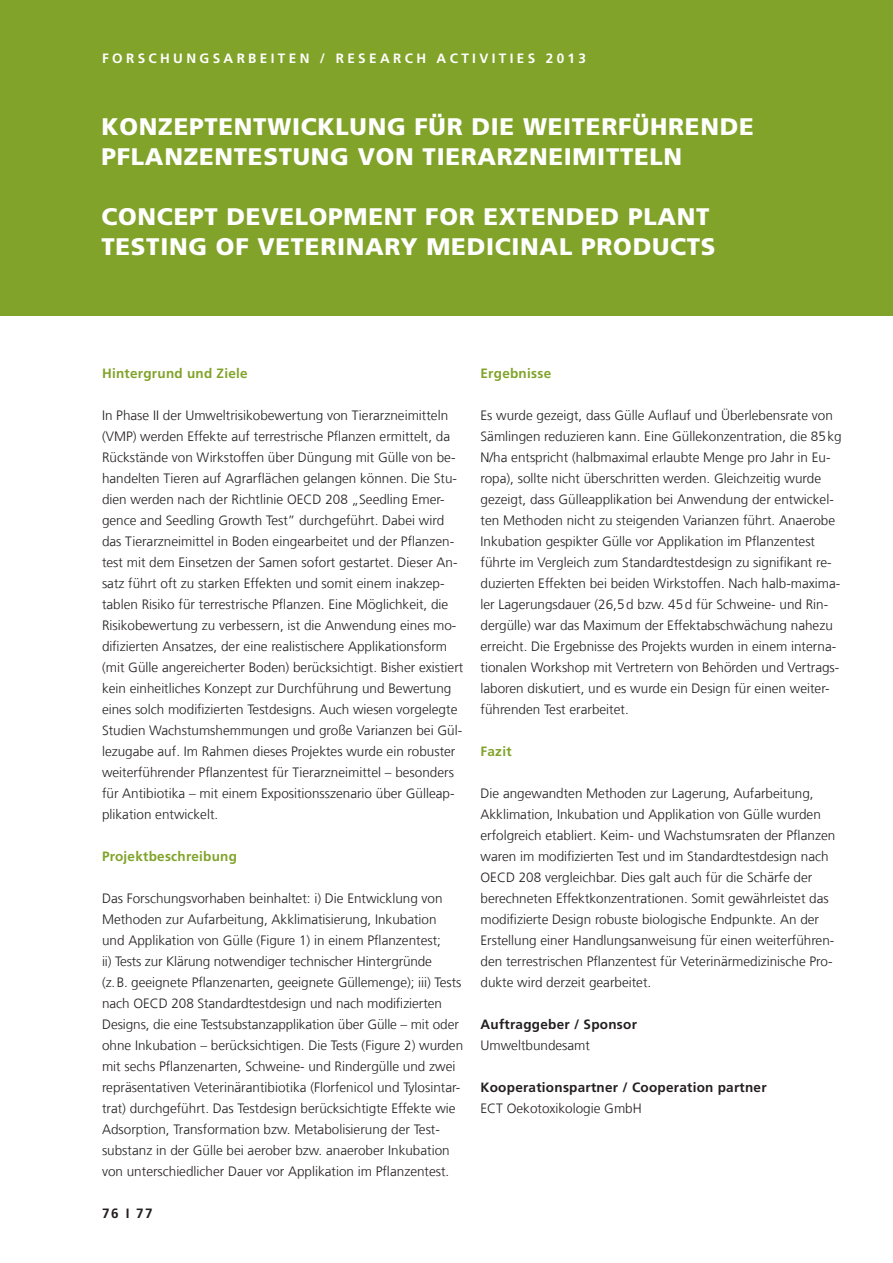
<style>
.page{position:relative;width:893px;height:1263px;background:#fff}
.page>*{position:absolute;margin:0;border:0;box-sizing:border-box;transform-origin:0 0}
.t1{font:900 24px "Frutiger LT Com";letter-spacing:.03em;color:#fff}
.t2{font:300 13.5px/21px "Frutiger LT Com";color:#231f20}
.t3{font:700 13.5px "Frutiger LT Com";letter-spacing:.02em;color:#231f20}
.t4{font:700 13.5px "Frutiger LT Com";letter-spacing:.02em;color:#81a32a}
.t5{font:700 13.5px "Frutiger LT Com";letter-spacing:.25em;color:#fff}
</style>
<div class="page">
<div style="left:0;top:0;width:893px;height:315px;background:#81a32a"></div>
<p class="t5" style="left:102px;top:51px;width:379px">F orschungsarbei ten / Research Activi</p>
<p class="t5" style="left:499px;top:51px;width:89px">ti es 2013</p>
<h1 class="t1" style="left:101px;top:112px;width:120px">KONZEPTENT</h1>
<h1 class="t1" style="left:267px;top:112px;width:102px">WICKLUNG</h1>
<h1 class="t1" style="left:415px;top:112px;width:174px">FÜR DIE WEITER</h1>
<h1 class="t1" style="left:618px;top:112px;width:50px">FÜHREN</h1>
<h1 class="t1" style="left:720px;top:112px;width:33px">DE</h1>
<h1 class="t1" style="left:101px;top:142px;width:115px">PFLANZENTESTUNG</h1>
<h1 class="t1" style="left:358px;top:142px;width:20px">VON</h1>
<h1 class="t1" style="left:423px;top:142px;width:41px">TIERAR</h1>
<h1 class="t1" style="left:514px;top:142px;width:167px">ZNEIMITTELN</h1>
<h1 class="t1" style="left:101px;top:202px;width:18px">CONCE</h1>
<h1 class="t1" style="left:189px;top:202px;width:74px">PT DEVE</h1>
<h1 class="t1" style="left:295px;top:202px;width:91px">LOPMENT</h1>
<h1 class="t1" style="left:425px;top:202px;width:109px">FOR EXTEN</h1>
<h1 class="t1" style="left:566px;top:202px;width:110px">DED PLANT</h1>
<h1 class="t1" style="left:101px;top:232px;width:16px">TEST</h1>
<h1 class="t1" style="left:160px;top:232px;width:114px">ING OF VETER</h1>
<h1 class="t1" style="left:337px;top:232px;width:28px">INARY</h1>
<h1 class="t1" style="left:427px;top:232px;width:242px">MEDICINAL PRODUCTS</h1>
<p class="t4" style="left:102px;top:366px;width:147px">H intergrund und Ziele</p>
<p class="t2" style="left:102px;top:405px;width:363px">In Phase II der Umweltrisikobewertung von Tierarzneimitteln (VMP) werden Effekte auf terrestrische Pflanzen ermittelt, da Rückstände von Wirkstoffen über Düngung mit Gülle von be&shy;handelten Tieren auf Agrarflächen gelangen können. Die Stu&shy;dien werden nach der Richtlinie OECD 208 „Seedling Emer&shy;gence and Seedling Growth Test” durchgeführt. Dabei wird das Tierarzneimittel in Boden eingearbeitet und der Pflanzen&shy;test mit dem Einsetzen der Samen sofort gestartet. Dieser An&shy;satz führt oft zu starken Effekten und somit einem inakzep&shy;tablen Risiko für terrestrische Pflanzen. Eine Möglichkeit, die Risikobewertung zu verbessern, ist die Anwendung eines mo&shy;difizierten Ansatzes, der eine realistischere Applikationsform (mit Gülle angereicherter Boden) berücksichtigt. Bisher existiert kein einheitliches Konzept zur Durchführung und Bewertung eines solch modifizierten Testdesigns. Auch wiesen vorgelegte Studien Wachstumshemmungen und große Varianzen bei Gül&shy;lezugabe auf. Im Rahmen dieses Projektes wurde ein robuster weiterführender Pflanzentest für Tierarzneimittel – besonders für Antibiotika – mit einem Expositionsszenario über Gülleap&shy;plikation entwickelt.</p>
<p class="t4" style="left:102px;top:849px;width:136px">Projektbeschreibung</p>
<p class="t2" style="left:102px;top:888px;width:363px">Das Forschungsvorhaben beinhaltet: i) Die Entwicklung von Methoden zur Aufarbeitung, Akklimatisierung, Inkubation<br>und Applikation von Gülle (Figure 1) in einem Pflanzentest;<br>ii) Tests zur Klärung notwendiger technischer Hintergründe<br>(z.B. geeignete Pflanzenarten, geeignete Güllemenge); iii) Tests nach OECD 208 Standardtestdesign und nach modifizierten Designs, die eine Testsubstanzapplikation über Gülle – mit oder ohne Inkubation – berücksichtigen. Die Tests (Figure 2) wurden mit sechs Pflanzenarten, Schweine- und Rindergülle und zwei repräsentativen Veterinärantibiotika (Florfenicol und Tylosintar&shy;trat) durchgeführt. Das Testdesign berücksichtigte Effekte wie Adsorption, Transformation bzw. Metabolisierung der Test&shy;substanz in der Gülle bei aerober bzw. anaerober Inkubation von unterschiedlicher Dauer vor Applikation im Pflanzentest.</p>
<p class="t3" style="left:102px;top:1205px;width:52px">76 I 77</p>
<p class="t4" style="left:480px;top:365px;width:72px">Ergebnisse</p>
<p class="t2" style="left:480px;top:405px;width:363px">Es wurde gezeigt, dass Gülle Auflauf und Überlebensrate von Sämlingen reduzieren kann. Eine Güllekonzentration, die 85kg N/ha entspricht (halbmaximal erlaubte Menge pro Jahr in Eu&shy;ropa), sollte nicht überschritten werden. Gleichzeitig wurde gezeigt, dass Gülleapplikation bei Anwendung der entwickel&shy;ten Methoden nicht zu steigenden Varianzen führt. Anaerobe Inkubation gespikter Gülle vor Applikation im Pflanzentest führte im Vergleich zum Standardtestdesign zu signifikant re&shy;duzierten Effekten bei beiden Wirkstoffen. Nach halb-maxima&shy;ler Lagerungsdauer (26,5d bzw. 45d für Schweine- und Rin&shy;dergülle) war das Maximum der Effektabschwächung nahezu erreicht. Die Ergebnisse des Projekts wurden in einem interna&shy;tionalen Workshop mit Vertretern von Behörden und Vertrags&shy;laboren diskutiert, und es wurde ein Design für einen weiter&shy;führenden Test erarbeitet.</p>
<p class="t4" style="left:480px;top:743px;width:33px">Fazit</p>
<p class="t2" style="left:480px;top:783px;width:356px">Die angewandten Methoden zur Lagerung, Aufarbeitung, Akklimation, Inkubation und Applikation von Gülle wurden erfolgreich etabliert. Keim- und Wachstumsraten der Pflanzen waren im modifizierten Test und im Standardtestdesign nach OECD 208 vergleichbar. Dies galt auch für die Schärfe der berechneten Effektkonzentrationen. Somit gewährleistet das modifizierte Design robuste biologische Endpunkte. An der Erstellung einer Handlungsanweisung für einen weiterführen&shy;den terrestrischen Pflanzentest für Veterinärmedizinische Pro&shy;dukte wird derzeit gearbeitet.</p>
<p class="t3" style="left:480px;top:1017px;width:158px">Auftraggeber / Sponsor</p>
<p class="t2" style="left:480px;top:1035px;width:111px">Umweltbundesamt</p>
<p class="t3" style="left:480px;top:1080px;width:288px">Kooperationspartner / Cooperation partner</p>
<p class="t2" style="left:480px;top:1098px;width:163px">ECT Oekotoxikologie GmbH</p>
</div>
